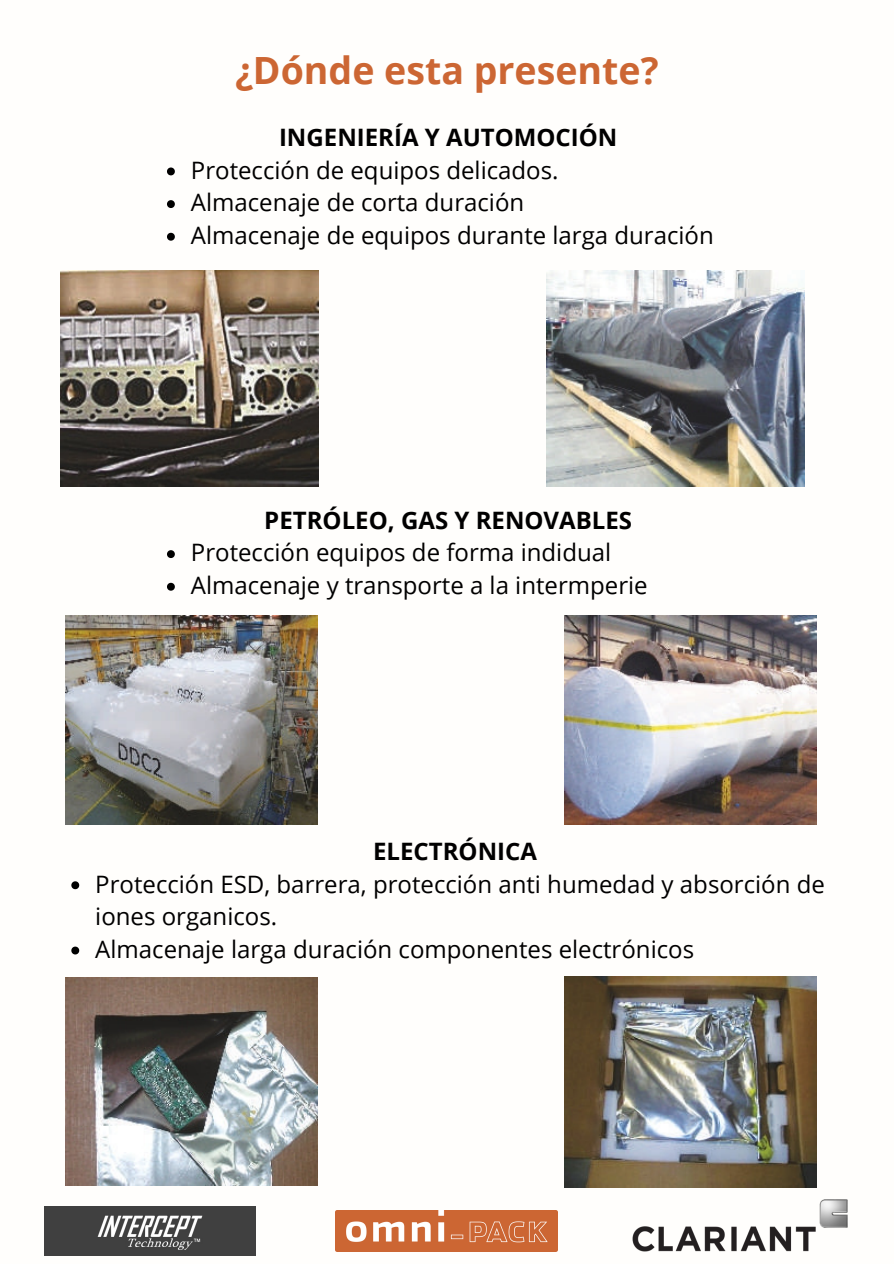
<style>
.page{position:relative;width:894px;height:1264px;background:#fff}
.page>*{position:absolute;margin:0;border:0;box-sizing:border-box;transform-origin:0 0}
.t1{font:700 37.5px "Open Sans";color:#c63}
.t2{font:24px/32.7px "Open Sans";color:#000}
.t3{font:700 24px "Open Sans";color:#000}
</style>
<div class="page">
<img style="left:336px;top:1210px;width:221px;height:41px">
<img style="left:45px;top:1206px;width:210px;height:48px">
<img style="left:632px;top:1199px;width:216px;height:53px">
<img style="left:546px;top:271px;width:258px;height:216px">
<img style="left:60px;top:271px;width:258px;height:216px">
<img style="left:66px;top:616px;width:252px;height:208px">
<img style="left:564px;top:616px;width:252px;height:208px">
<img style="left:66px;top:977px;width:252px;height:208px">
<img style="left:564px;top:976px;width:252px;height:211px">
<svg style="left:167px;top:167px;width:8px;height:8px"></svg>
<svg style="left:167px;top:200px;width:8px;height:8px"></svg>
<svg style="left:167px;top:233px;width:8px;height:8px"></svg>
<svg style="left:167px;top:550px;width:8px;height:8px"></svg>
<svg style="left:167px;top:583px;width:8px;height:7px"></svg>
<svg style="left:71px;top:881px;width:8px;height:8px"></svg>
<svg style="left:71px;top:946px;width:8px;height:8px"></svg>
<p class="t1" style="left:235px;top:44px;width:425px">¿Dónde esta presente?</p>
<p class="t3" style="left:279px;top:120px;width:340px">INGENIERÍA Y AUTOMOCIÓN</p>
<p class="t2" style="left:191px;top:153px;width:369px">Protección de equipos delicados.</p>
<h2 class="t2" style="left:191px;top:186px;width:335px">Almacenaje de corta duración</h2>
<p class="t2" style="left:191px;top:218px;width:524px">Almacenaje de equipos durante larga duración</p>
<p class="t3" style="left:264px;top:503px;width:369px">PETRÓLEO, GAS Y RENOVABLES</p>
<p class="t2" style="left:191px;top:535px;width:421px">Protección equipos de forma indidual</p>
<p class="t2" style="left:191px;top:568px;width:458px">Almacenaje y transporte a la intermperie</p>
<p class="t3" style="left:373px;top:834px;width:165px">ELECTRÓNICA</p>
<p class="t2" style="left:95px;top:866px;width:731px">Protección ESD, barrera, protección anti humedad y absorción de iones organicos.</p>
<p class="t2" style="left:95px;top:932px;width:600px">Almacenaje larga duración componentes electrónicos</p>
</div>
